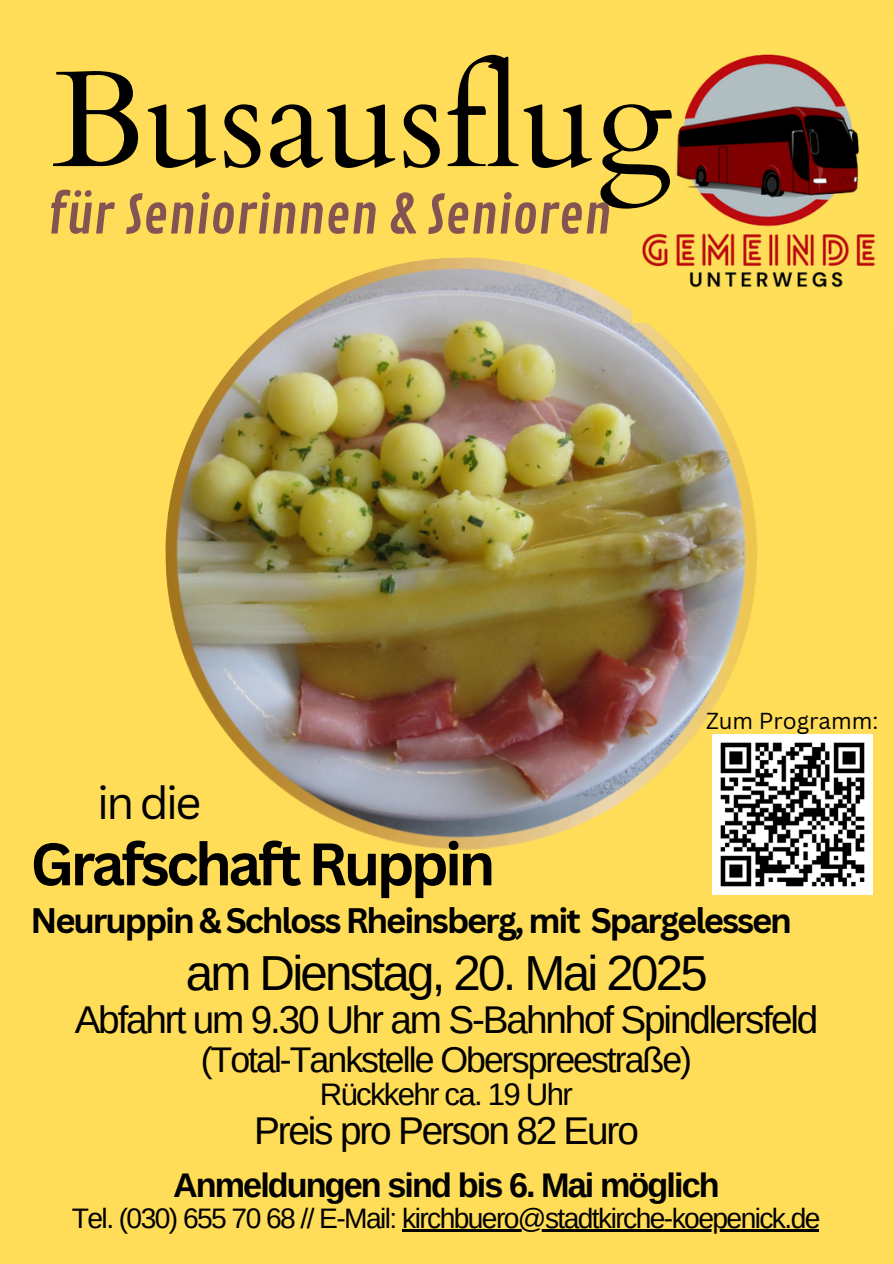
<style>
.page{position:relative;width:894px;height:1264px;background:#fff}
.page>*{position:absolute;margin:0;border:0;box-sizing:border-box;transform-origin:0 0}
.t1{font:136.2px "Cardo";color:#000}
.t2{font:700 58.5px "Canva Sans";letter-spacing:-.06em;color:#000}
.t3{font:52.5px "Contrail One";color:#845453}
.t4{font:49.2px "Arimo";letter-spacing:-.055em;color:#000}
.t5{font:45px "Canva Sans";color:#000}
.t6{font:38.7px "Arimo";letter-spacing:-.055em;color:#000}
.t7{font:35.7px "Arimo";letter-spacing:-.055em;color:#000}
.t8{font:700 34.5px "Canva Sans";letter-spacing:-.06em;color:#000}
.t9{font:700 34.2px "Arimo";letter-spacing:-.055em;color:#000}
.t10{font:31.2px "Arimo";letter-spacing:-.055em;color:#000}
.t11{font:28.2px "Arimo";letter-spacing:-.055em;color:#000}
.t12{font:22.5px "Canva Sans";color:#000}
</style>
<div class="page">
<div style="left:0;top:0;width:893px;height:1263px;background:#ffdd59"></div>
<img style="left:165px;top:257px;width:593px;height:593px">
<img style="left:632px;top:53px;width:243px;height:269px">
<img style="left:712px;top:734px;width:160px;height:160px">
<hr style="left:402px;top:1229px;width:416px;height:2px;background:#000">
<h1 class="t1" style="left:52px;top:31px;width:621px">Busausflug</h1>
<h2 class="t3" style="left:48px;top:184px;width:564px">für Seniorinnen &amp; Senioren</h2>
<h4 class="t5" style="left:97px;top:770px;width:106px">in die</h4>
<h5 class="t12" style="left:706px;top:704px;width:173px">Zum Programm:</h5>
<p class="t2" style="left:31px;top:822px;width:466px">Grafschaft Ruppin</p>
<p class="t8" style="left:31px;top:895px;width:762px">Neuruppin &amp; Schloss Rheinsberg, mit Spargelessen</p>
<p class="t4" style="left:186px;top:945px;width:523px">am Dienstag, 20. Mai 2025</p>
<p class="t6" style="left:75px;top:998px;width:745px">Abfahrt um 9.30 Uhr am S-Bahnhof Spindlersfeld</p>
<p class="t7" style="left:201px;top:1039px;width:493px">(Total-Tankstelle Oberspreestraße)</p>
<p class="t10" style="left:320px;top:1076px;width:254px">Rückkehr ca. 19 Uhr</p>
<p class="t6" style="left:254px;top:1108px;width:386px">Preis pro Person 82 Euro</p>
<p class="t9" style="left:173px;top:1166px;width:548px">Anmeldungen sind bis 6. Mai möglich</p>
<p class="t11" style="left:72px;top:1202px;width:749px">Tel. (030) 655 70 68 // E-Mail: kirchbuero@stadtkirche-koepenick.de</p>
</div>
